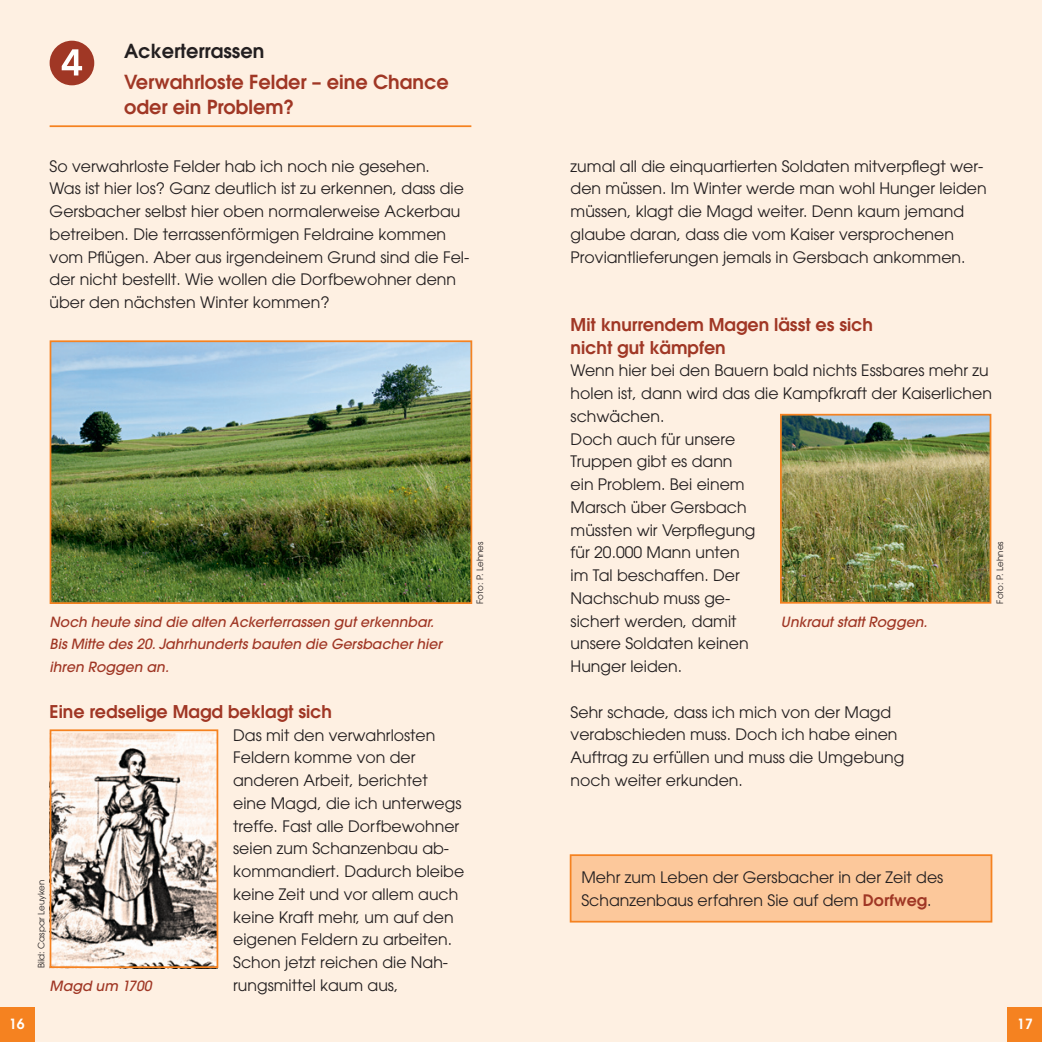
<style>
.page{position:relative;width:1042px;height:1042px;background:#fff}
.page>*{position:absolute;margin:0;border:0;box-sizing:border-box;transform-origin:0 0}
.t1{font:600 19.25px/24.5px "Avant Garde";color:#a03725}
.t2{font:600 19.25px "Avant Garde";color:#231f20}
.t3{font:600 17.5px/22.8px "Avant Garde";color:#a03725}
.t4{font:15.75px/22.8px "Avant Garde";color:#231f20}
.t5{font:italic 500 14px/22.8px "Avant Garde";color:#a03725}
.t6{font:600 14px "Avant Garde";color:#fff}
.t7{font:8.75px "Avant Garde";color:#231f20}
.s1{font-weight:600;color:#a03725}
</style>
<div class="page">
<div style="left:521px;top:0;width:521px;height:1042px;background:#fef0e2"></div>
<div style="left:0;top:0;width:521px;height:1042px;background:#fef0e2"></div>
<div style="left:1007px;top:1007px;width:35px;height:35px;background:#f58220"></div>
<div style="left:0;top:1007px;width:35px;height:35px;background:#f58220"></div>
<hr style="left:50px;top:125px;width:421px;height:2px;background:#f58220">
<div style="left:570px;top:855px;width:421px;height:66px;background:#fcc89b"></div>
<div style="left:570px;top:854px;width:422px;height:68px;border:2px solid #f58220"></div>
<img style="left:53px;top:343px;width:416px;height:258px">
<div style="left:50px;top:340px;width:422px;height:264px;border:2px solid #f58220"></div>
<img style="left:53px;top:733px;width:162px;height:232px">
<div style="left:50px;top:729px;width:168px;height:239px;border:2px solid #f58220"></div>
<img style="left:783px;top:417px;width:205px;height:184px">
<div style="left:780px;top:414px;width:211px;height:190px;border:2px solid #f58220"></div>
<div style="left:50px;top:41px;width:44px;height:44px;background:#a03725;border-radius:50%"></div>
<svg style="left:62px;top:49px;width:20px;height:26px"></svg>
<p class="t2" style="left:124px;top:38px;width:142px">Ackerterrassen</p>
<p class="t1" style="left:124px;top:70px;width:326px">Verwahrloste Felder – eine Chance oder ein Problem?</p>
<p class="t4" style="left:50px;top:154px;width:421px">So verwahrloste Felder hab ich noch nie gesehen.<br>Was ist hier los? Ganz deutlich ist zu erkennen, dass die Gersbacher selbst hier oben normalerweise Ackerbau betreiben. Die terrassenförmigen Feldraine kommen vom Pflügen. Aber aus irgendeinem Grund sind die Fel&shy;der nicht bestellt. Wie wollen die Dorfbewohner denn über den nächsten Winter kommen?</p>
<p class="t4" style="left:570px;top:154px;width:417px">zumal all die einquartierten Soldaten mitverpflegt wer&shy;den müssen. Im Winter werde man wohl Hunger leiden müssen, klagt die Magd weiter. Denn kaum jemand glaube daran, dass die vom Kaiser versprochenen Proviantlieferungen jemals in Gersbach ankommen.</p>
<p class="t3" style="left:570px;top:313px;width:304px">Mit knurrendem Magen lässt es sich nicht gut kämpfen</p>
<p class="t4" style="left:570px;top:359px;width:423px">Wenn hier bei den Bauern bald nichts Essbares mehr zu holen ist, dann wird das die Kampfkraft der Kaiserlichen schwächen.<br>Doch auch für unsere<br>Truppen gibt es dann<br>ein Problem. Bei einem<br>Marsch über Gersbach<br>müssten wir Verpflegung<br>für 20.000 Mann unten<br>im Tal beschaffen. Der<br>Nachschub muss ge-<br>sichert werden, damit<br>unsere Soldaten keinen<br>Hunger leiden.</p>
<p class="t4" style="left:570px;top:700px;width:335px">Sehr schade, dass ich mich von der Magd verabschieden muss. Doch ich habe einen Auftrag zu erfüllen und muss die Umgebung noch weiter erkunden.</p>
<p class="t7" style="left:475px;top:604px;width:64px;rotate:-90deg">Foto: P. Lehnes</p>
<p class="t7" style="left:995px;top:604px;width:64px;rotate:-90deg">Foto: P. Lehnes</p>
<p class="t5" style="left:50px;top:610px;width:394px">Noch heute sind die alten Ackerterrassen gut erkennbar.<br>Bis Mitte des 20. Jahrhunderts bauten die Gersbacher hier ihren Roggen an.</p>
<p class="t5" style="left:781px;top:610px;width:148px">Unkraut statt Roggen.</p>
<p class="t3" style="left:50px;top:699px;width:284px">Eine redselige Magd beklagt sich</p>
<p class="t4" style="left:233px;top:723px;width:233px">Das mit den verwahrlosten<br>Feldern komme von der anderen Arbeit, berichtet eine Magd, die ich unterwegs treffe. Fast alle Dorfbewohner seien zum Schanzenbau ab&shy;kommandiert. Dadurch bleibe keine Zeit und vor allem auch keine Kraft mehr, um auf den eigenen Feldern zu arbeiten.<br>Schon jetzt reichen die Nah&shy;rungsmittel kaum aus,</p>
<p class="t4" style="left:581px;top:866px;width:363px">Mehr zum Leben der Gersbacher in der Zeit des<br>Schanzenbaus erfahren Sie auf dem <span class="s1">Dorfweg</span>.</p>
<p class="t7" style="left:36px;top:968px;width:90px;rotate:-90deg">Bild: Caspar Leuyken</p>
<p class="t5" style="left:50px;top:974px;width:103px">Magd um 1700</p>
<p class="t6" style="left:9px;top:1014px;width:17px">16</p>
<p class="t6" style="left:1017px;top:1014px;width:17px">17</p>
</div>
